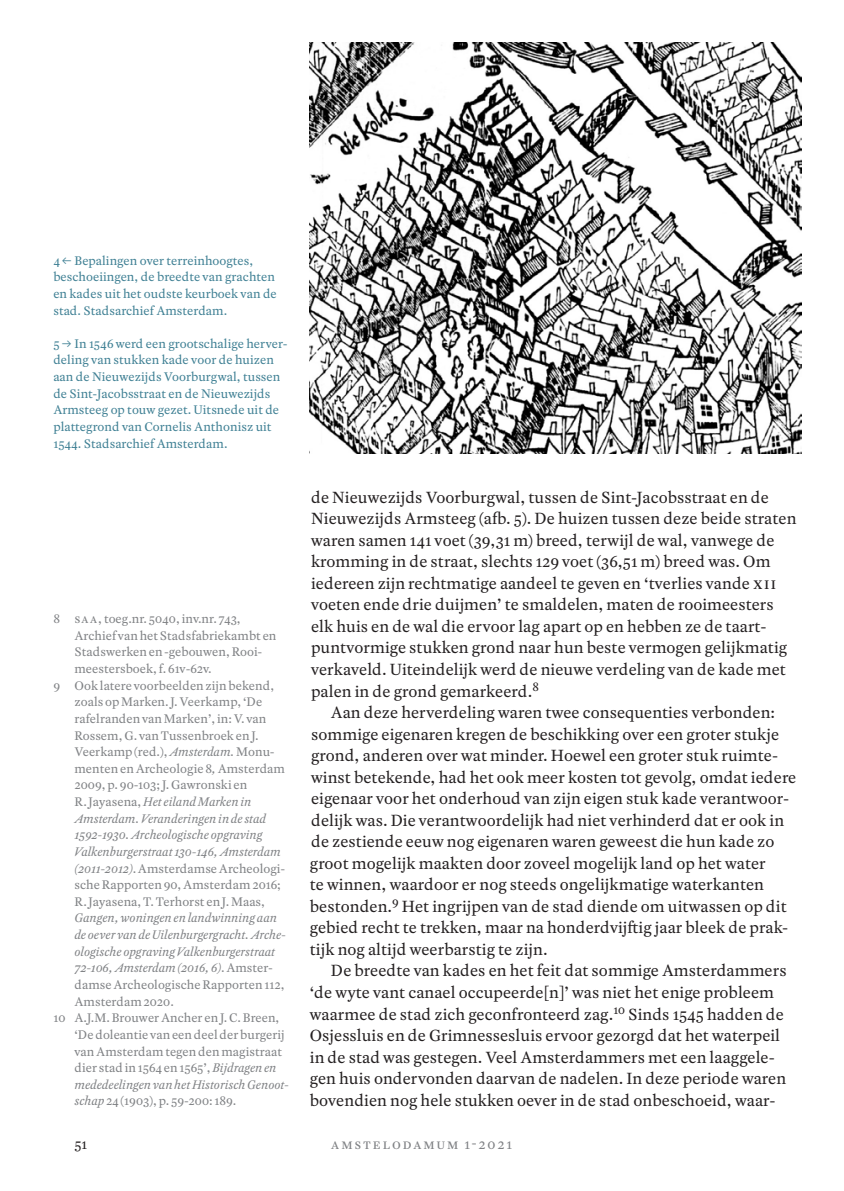
<style>
.page{position:relative;width:844px;height:1191px;background:#fff}
.page>*{position:absolute;margin:0;border:0;box-sizing:border-box;transform-origin:0 0}
.Standaard{font:17.15px/21.5px "Rosart";color:#231f20}
.t1{font:14.88px "Rosart";letter-spacing:.125em;color:#808285}
.t2{font:14.88px "Rosart";color:#231f20}
.Eindnoottekst{font:13.12px/16.6px "Rosart";color:#808285}
.Standaard-2{font:13.12px/16.6px "Rosart";color:#3f8094}
.s1{font-family:"Bauer Grotesk OTW03";font-size:12.25px}
.s2{font-style:italic}
</style>
<div class="page">
<img style="left:310px;top:42px;width:491px;height:411px">
<p class="Standaard-2" style="left:53px;top:252px;width:225px">4 <span class="s1">←</span> Bepalingen over terreinhoogtes, beschoeiingen, de breedte van grachten en kades uit het oudste keurboek van de stad. Stadsarchief Amsterdam.</p>
<p class="Standaard-2" style="left:53px;top:335px;width:235px">5 <span class="s1">→</span> In 1546 werd een grootschalige herver&shy;deling van stukken kade voor de huizen aan de Nieuwezijds Voorburgwal, tussen de Sint-Jacobsstraat en de Nieuwezijds Armsteeg op touw gezet. Uitsnede uit de plattegrond van Cornelis Anthonisz uit 1544. Stadsarchief Amsterdam.</p>
<p class="Eindnoottekst" style="left:74px;top:610px;width:203px;text-indent:-21px">8 saa, toeg.nr. 5040, inv.nr. 743,<br>Archief van het Stadsfabriekambt en<br>Stadswerken en -gebouwen, Rooi&shy;meestersboek, f. 61v-62v.</p>
<p class="Eindnoottekst" style="left:74px;top:676px;width:212px;text-indent:-21px">9 Ook latere voorbeelden zijn bekend, zoals op Marken. J. Veerkamp, ‘De rafelranden van Marken’, in: V. van Rossem, G. van Tussenbroek en J.<br>Veerkamp (red.), <span class="s2">Amsterdam.</span> Monu&shy;menten en Archeologie 8<span class="s2">,</span> Amsterdam 2009, p. 90-103; J. Gawronski en<br>R. Jayasena, <span class="s2">Het eiland Marken in Amsterdam. Veranderingen in de stad 1592-1930. Archeologische opgraving Valkenburgerstraat 130-146, Amsterdam (2011-2012)</span>. Amsterdamse Archeologi&shy;sche Rapporten 90, Amsterdam 2016; R. Jayasena, T. Terhorst en J. Maas, <span class="s2">Gangen, woningen en landwinning aan de oever van de Uilenburgergracht. Arche&shy;ologische opgraving Valkenburgerstraat 72-106, Amsterdam (2016, 6)</span>. Amster&shy;damse Archeologische Rapporten 112, Amsterdam 2020.</p>
<p class="Eindnoottekst" style="left:74px;top:1009px;width:215px;text-indent:-21px">10 A.J.M. Brouwer Ancher en J. C. Breen, ‘De doleantie van een deel der burgerij van Amsterdam tegen den magistraat dier stad in 1564 en 1565’, <span class="s2">Bijdragen en mededeelingen van het Historisch Genoot&shy;schap</span> 24 (1903), p. 59-200: 189.</p>
<p class="Standaard" style="left:311px;top:486px;width:487px">de Nieuwezijds Voorburgwal, tussen de Sint-Jacobsstraat en de Nieuwezijds Armsteeg (afb. 5). De huizen tussen deze beide straten waren samen 141 voet (39,31 m) breed, terwijl de wal, vanwege de kromming in de straat, slechts 129 voet (36,51 m) breed was. Om iedereen zijn rechtmatige aandeel te geven en ‘tverlies vande xii voeten ende drie duijmen’ te smaldelen, maten de rooimeesters elk huis en de wal die ervoor lag apart op en hebben ze de taart&shy;puntvormige stukken grond naar hun beste vermogen gelijkmatig verkaveld. Uiteindelijk werd de nieuwe verdeling van de kade met palen in de grond gemarkeerd.<sup>8</sup></p>
<p class="Standaard" style="left:310px;top:701px;width:488px;text-indent:21px">Aan deze herverdeling waren twee consequenties verbonden: sommige eigenaren kregen de beschikking over een groter stukje grond, anderen over wat minder. Hoewel een groter stuk ruimte&shy;winst betekende, had het ook meer kosten tot gevolg, omdat iedere eigenaar voor het onderhoud van zijn eigen stuk kade verantwoor&shy;delijk was. Die verantwoordelijk had niet verhinderd dat er ook in de zestiende eeuw nog eigenaren waren geweest die hun kade zo groot mogelijk maakten door zoveel mogelijk land op het water<br>te winnen, waardoor er nog steeds ongelijkmatige waterkanten bestonden.<sup>9</sup> Het ingrijpen van de stad diende om uitwassen op dit gebied recht te trekken, maar na honderdvijftig jaar bleek de prak&shy;tijk nog altijd weerbarstig te zijn.</p>
<p class="Standaard" style="left:310px;top:959px;width:478px;text-indent:21px">De breedte van kades en het feit dat sommige Amsterdammers ‘de wyte vant canael occupeerde[n]’ was niet het enige probleem waarmee de stad zich geconfronteerd zag.<sup>10</sup> Sinds 1545 hadden de Osjessluis en de Grimnessesluis ervoor gezorgd dat het waterpeil in de stad was gestegen. Veel Amsterdammers met een laaggele&shy;gen huis ondervonden daarvan de nadelen. In deze periode waren bovendien nog hele stukken oever in de stad onbeschoeid, waar-</p>
<p class="t2" style="left:74px;top:1133px;width:14px">51</p>
<p class="t1" style="left:331px;top:1133px;width:182px">amstelodamum 1-2021</p>
</div>
